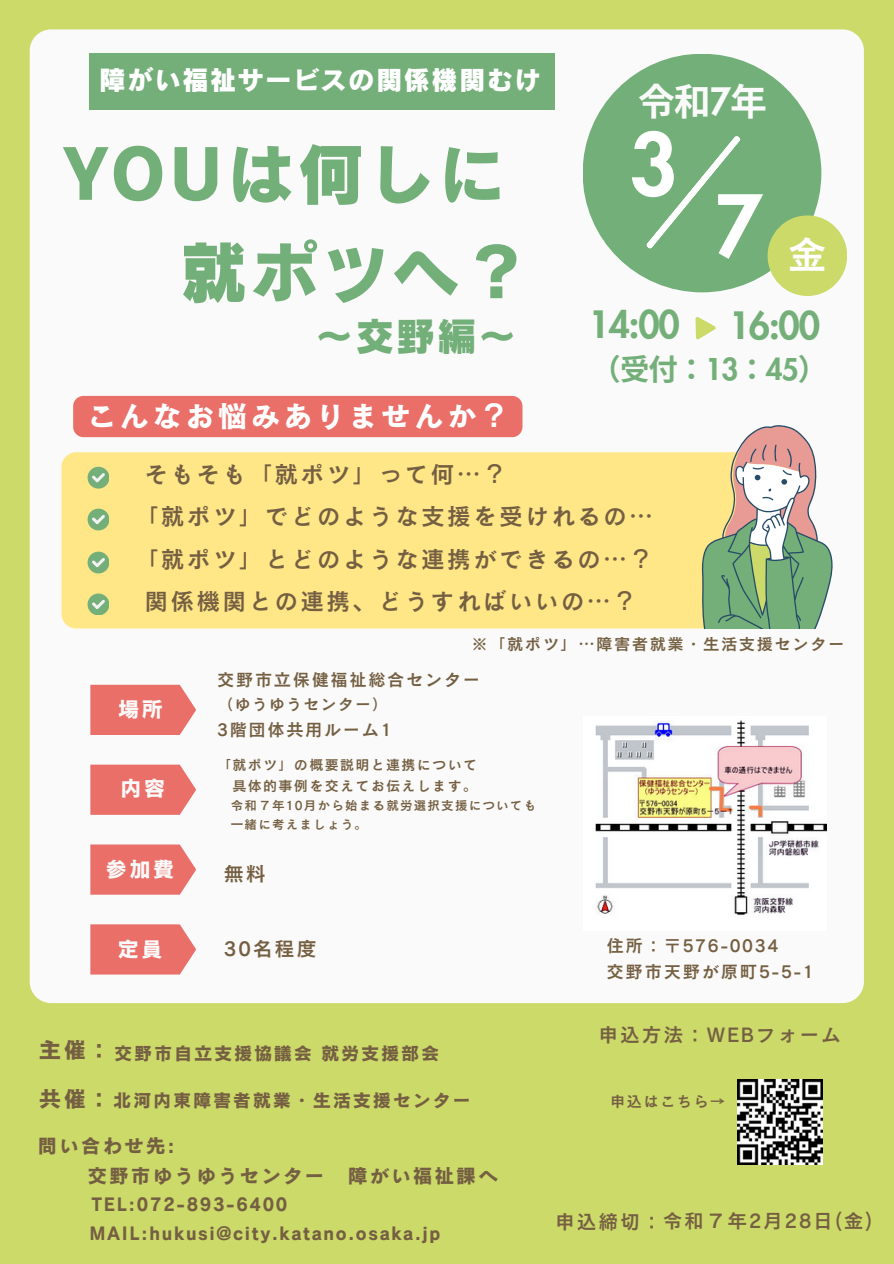
<style>
.page{position:relative;width:894px;height:1264px;background:#fff}
.page>*{position:absolute;margin:0;border:0;box-sizing:border-box;transform-origin:0 0}
.t1{font:800 83.55px "Futura LT Pro";color:#fff}
.t2{font:67.5px "Canva Rodin Pro N EB";letter-spacing:.045em;color:#73af79}
.t3{font:39.6px "Canva Cezanne Pro N DB";color:#fff}
.t4{font:39px "Canva Rodin Pro N EB";color:#73af79}
.t5{font:800 36.9px "Futura LT Pro";letter-spacing:-.03em;color:#74af79}
.t6{font:700 36.9px "Noto Sans CJ Ksc";color:#f9faf9}
.t7{font:30px "Canva Cezanne Pro N B";letter-spacing:.09em;color:#fff}
.t8{font:700 29.4px "Noto Sans CJ Ksc";color:#74af79}
.t9{font:26.55px "Canva Rodin Pro N EB";letter-spacing:.045em;color:#fff}
.t10{font:23.85px "Canva Cezanne Pro N DB";letter-spacing:.09em;color:#755f42}
.t11{font:22.5px "Canva Cezanne Pro N B";color:#755f42}
.t12{font:21.6px "Canva Cezanne Pro N B";letter-spacing:.09em;color:#f9faf9}
.t13{font:20.1px "Canva Cezanne Pro N DB";letter-spacing:.09em;color:#755f42}
.t14{font:19.8px "Canva Cezanne Pro N DB";letter-spacing:.09em;color:#755f42}
.t15{font:19.8px "Canva Cezanne Pro N B";letter-spacing:.09em;color:#755f42}
.t16{font:18.3px "Canva Cezanne Pro N B";letter-spacing:.09em;color:#755f42}
.t17{font:17.4px "Canva Cezanne Pro N DB";letter-spacing:.09em;color:#755f42}
.t18{font:17.25px "Canva Cezanne Pro N DB";letter-spacing:.09em;color:#755f42}
.t19{font:16.35px "Canva Cezanne Pro N DB";letter-spacing:.09em;color:#755f42}
.t20{font:15.75px "Canva Cezanne Pro N DB";letter-spacing:.09em;color:#755f42}
.t21{font:15.3px "Canva Cezanne Pro N DB";letter-spacing:.09em;color:#755f42}
.t22{font:14.1px "Canva Cezanne Pro N DB";letter-spacing:.09em;color:#755f42}
.t23{font:12.6px "Canva Cezanne Pro N DB";letter-spacing:.09em;color:#755f42}
.s1{font-family:"Futura LT Pro";font-weight:800}
</style>
<div class="page">
<div style="left:0;top:0;width:893px;height:1263px;background:#ccda6a"></div>
<div style="left:30px;top:29px;width:833px;height:974px;background:#f9faf9;border-radius:21px"></div>
<div style="left:582px;top:54px;width:239px;height:238px;background:#73af79;border-radius:50%"></div>
<div style="left:61px;top:452px;width:640px;height:176px;background:#ffe788"></div>
<svg style="left:695px;top:317px;width:20px;height:22px"></svg>
<svg style="left:646px;top:136px;width:94px;height:113px"></svg>
<svg style="left:701px;top:425px;width:132px;height:203px"></svg>
<svg style="left:90px;top:844px;width:106px;height:50px;background:#eb7b74"></svg>
<svg style="left:87px;top:467px;width:22px;height:21px"></svg>
<div style="left:89px;top:54px;width:465px;height:56px;background:#74af79"></div>
<div style="left:767px;top:215px;width:80px;height:81px;background:#ccda6a;border-radius:50%"></div>
<img style="left:595px;top:720px;width:231px;height:195px">
<svg style="left:90px;top:764px;width:106px;height:50px;background:#eb7b74"></svg>
<svg style="left:90px;top:684px;width:106px;height:51px;background:#eb7b75"></svg>
<svg style="left:90px;top:924px;width:106px;height:50px;background:#eb7a74"></svg>
<svg style="left:87px;top:508px;width:22px;height:22px"></svg>
<svg style="left:87px;top:551px;width:22px;height:22px"></svg>
<svg style="left:87px;top:593px;width:22px;height:22px"></svg>
<div style="left:73px;top:396px;width:449px;height:41px;background:#ea6f68;border-radius:10px"></div>
<img style="left:737px;top:1079px;width:85px;height:85px">
<p class="t9" style="left:99px;top:67px;width:443px">障がい福祉サービスの関係機関むけ</p>
<p class="t2" style="left:64px;top:140px;width:443px">YOUは何しに</p>
<h3 class="t2" style="left:180px;top:239px;width:351px">就ポツへ？</h3>
<h6 class="t4" style="left:315px;top:316px;width:196px">～交野編～</h6>
<p class="t6" style="left:637px;top:72px;width:130px">令和<span class="s1">7</span>年</p>
<h6 class="t1" style="left:629px;top:126px;width:50px">3</h6>
<p class="t1" style="left:714px;top:188px;width:50px">7</p>
<p class="t3" style="left:787px;top:234px;width:37px">金</p>
<h4 class="t5" style="left:588px;top:308px;width:93px">14:00</h4>
<h2 class="t5" style="left:728px;top:309px;width:93px">16:00</h2>
<h6 class="t8" style="left:591px;top:346px;width:237px">（受付： <span class="s1">13</span>： <span class="s1">45</span>）</h6>
<h6 class="t7" style="left:86px;top:400px;width:424px">こんなお悩みありませんか？</h6>
<p class="t10" style="left:144px;top:462px;width:363px">そもそも「就ポツ」って何…？</p>
<h6 class="t10" style="left:135px;top:504px;width:519px">「就ポツ」でどのような支援を受けれるの…</h6>
<p class="t10" style="left:135px;top:547px;width:519px">「就ポツ」とどのような連携ができるの…？</p>
<h6 class="t10" style="left:144px;top:589px;width:493px">関係機関との連携、どうすればいいの…？</h6>
<h1 class="t12" style="left:118px;top:697px;width:47px">場所</h1>
<h5 class="t12" style="left:120px;top:776px;width:47px">内容</h5>
<h3 class="t12" style="left:106px;top:858px;width:70px">参加費</h3>
<p class="t12" style="left:117px;top:937px;width:47px">定員</p>
<p class="t19" style="left:471px;top:635px;width:374px">※「就ポツ」…障害者就業・生活支援センター</p>
<h6 class="t18" style="left:217px;top:671px;width:264px">交野市立保健福祉総合センター</h6>
<p class="t20" style="left:217px;top:696px;width:172px">（ゆうゆうセンター）</p>
<p class="t18" style="left:217px;top:720px;width:176px">3階団体共用ルーム1</p>
<p class="t22" style="left:217px;top:758px;width:261px">「就ポツ」の概要説明と連携について</p>
<p class="t22" style="left:232px;top:779px;width:246px">具体的事例を交えてお伝えします。</p>
<p class="t23" style="left:231px;top:799px;width:307px">令和７年10月から始まる就労選択支援についても</p>
<p class="t23" style="left:231px;top:818px;width:138px">一緒に考えましょう。</p>
<h6 class="t13" style="left:224px;top:863px;width:43px">無料</h6>
<h6 class="t13" style="left:224px;top:937px;width:94px">30名程度</h6>
<p class="t17" style="left:606px;top:936px;width:173px">住所：〒576-0034</p>
<h6 class="t17" style="left:606px;top:962px;width:209px">交野市天野が原町5-5-1</h6>
<h4 class="t11" style="left:39px;top:1038px;width:73px">主催：</h4>
<h3 class="t16" style="left:114px;top:1043px;width:326px">交野市自立支援協議会就労支援部会</h3>
<p class="t11" style="left:39px;top:1087px;width:73px">共催：</p>
<p class="t16" style="left:113px;top:1090px;width:359px">北河内東障害者就業・生活支援センター</p>
<p class="t15" style="left:37px;top:1135px;width:139px">問い合わせ先:</p>
<p class="t15" style="left:87px;top:1165px;width:411px">交野市ゆうゆうセンター 障がい福祉課へ</p>
<p class="t16" style="left:91px;top:1195px;width:197px">TEL:072-893-6400</p>
<p class="t16" style="left:89px;top:1223px;width:352px">MAIL:hukusi@city.katano.osaka.jp</p>
<p class="t14" style="left:598px;top:1024px;width:244px">申込方法：WEBフォーム</p>
<h3 class="t21" style="left:610px;top:1093px;width:117px">申込はこちら→</h3>
<p class="t14" style="left:555px;top:1209px;width:319px">申込締切：令和７年2月 28日 (金)</p>
</div>
